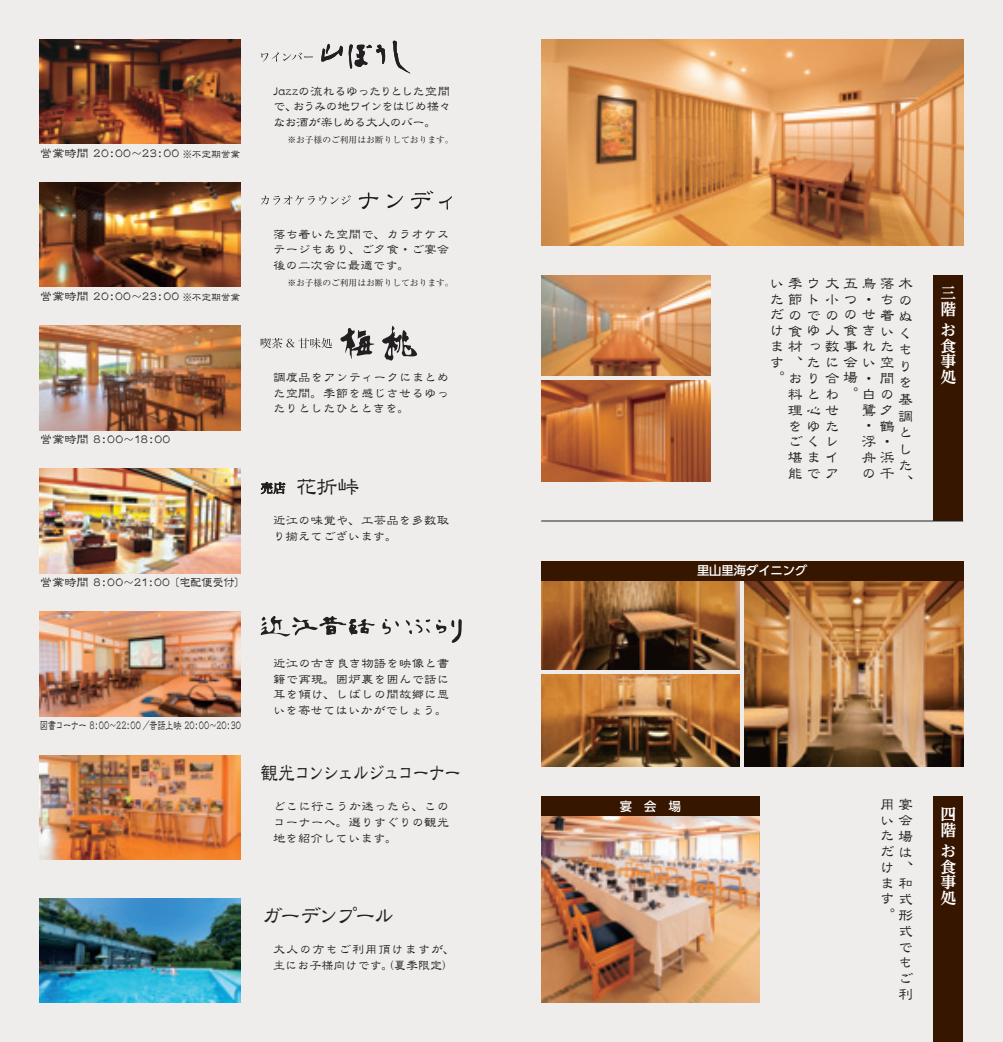
<style>
.page{position:relative;width:1003px;height:1042px;background:#fff}
.page>*{position:absolute;margin:0;border:0;box-sizing:border-box;transform-origin:0 0}
.t1{font:22.75px "DF Lei Sho SB MP RKSJ H";letter-spacing:-.12em;color:#231f20;scale:.76 1}
.t2{font:22.75px "DF Lei Sho SB MP RKSJ H";letter-spacing:-.12em;color:#231f20;scale:.95 1}
.t3{font:15.75px/15.9px "DF Lei Sho SB MP RKSJ H";color:#231f20;scale:.95 1}
.t4{font:700 15.75px/15.8px "UD Reimin Pro";color:#fff}
.t5{font:13.12px/15.8px "DF Lei Sho SB MP RKSJ H";letter-spacing:.01em;color:#231f20;text-align:justify;scale:.95 1}
.t6{font:13.12px/15.8px "DF Lei Sho SB MP RKSJ H";letter-spacing:-.075em;color:#231f20;text-align:right;scale:.95 1}
.t7{font:13.12px "DF Lei Sho SB MP RKSJ H";letter-spacing:-.015em;color:#231f20;scale:.63 1}
.t8{font:13.12px/15.8px "DF Lei Sho SB MP RKSJ H";letter-spacing:.09em;color:#231f20;scale:.92 1}
.t9{font:13.12px "DF Lei Sho SB MP RKSJ H";letter-spacing:-.015em;color:#231f20;scale:.95 1}
.t10{font:13.12px "DF Lei Sho SB MP RKSJ H";letter-spacing:-.01em;color:#231f20;scale:.95 1}
.t11{font:500 12.25px "UD Shin Go Pro";color:#fff}
.t12{font:10.5px "DF Lei Sho SB MP RKSJ H";letter-spacing:-.02em;color:#231f20;scale:.94 1}
.t13{font:8.75px "Ryumin Pro";color:#231f20}
</style>
<div class="page">
<div style="left:0;top:0;width:501px;height:1042px;background:#efedec"></div>
<div style="left:501px;top:0;width:501px;height:1042px;background:#efedec"></div>
<div style="left:933px;top:275px;width:29px;height:246px;background:#371600"></div>
<div style="left:933px;top:796px;width:29px;height:246px;background:#371600"></div>
<img style="left:541px;top:816px;width:218px;height:186px">
<img style="left:541px;top:580px;width:198px;height:90px">
<img style="left:744px;top:580px;width:218px;height:186px">
<img style="left:541px;top:40px;width:421px;height:206px">
<img style="left:541px;top:275px;width:168px;height:101px">
<img style="left:541px;top:381px;width:168px;height:100px">
<img style="left:40px;top:40px;width:201px;height:104px">
<img style="left:40px;top:183px;width:201px;height:104px">
<img style="left:40px;top:326px;width:201px;height:104px">
<img style="left:40px;top:898px;width:201px;height:104px">
<img style="left:40px;top:612px;width:201px;height:104px">
<img style="left:40px;top:755px;width:201px;height:104px">
<img style="left:40px;top:469px;width:201px;height:104px">
<img style="left:541px;top:675px;width:198px;height:91px">
<hr style="left:541px;top:521px;width:421px;height:1px;background:#231f20">
<svg style="left:392px;top:41px;width:18px;height:32px"></svg>
<svg style="left:321px;top:44px;width:64px;height:24px"></svg>
<svg style="left:260px;top:52px;width:53px;height:10px"></svg>
<svg style="left:358px;top:192px;width:20px;height:17px"></svg>
<svg style="left:387px;top:194px;width:16px;height:14px"></svg>
<svg style="left:411px;top:190px;width:22px;height:19px"></svg>
<svg style="left:439px;top:196px;width:13px;height:14px"></svg>
<svg style="left:260px;top:195px;width:90px;height:10px"></svg>
<svg style="left:340px;top:328px;width:34px;height:31px"></svg>
<svg style="left:382px;top:326px;width:35px;height:34px"></svg>
<svg style="left:260px;top:338px;width:72px;height:10px"></svg>
<div style="left:541px;top:796px;width:218px;height:20px;background:#371600"></div>
<div style="left:541px;top:561px;width:421px;height:19px;background:#371600"></div>
<svg style="left:382px;top:619px;width:17px;height:15px"></svg>
<svg style="left:436px;top:619px;width:25px;height:24px"></svg>
<svg style="left:405px;top:619px;width:25px;height:15px"></svg>
<svg style="left:260px;top:616px;width:114px;height:20px"></svg>
<svg style="left:261px;top:482px;width:24px;height:13px"></svg>
<p class="t5" style="left:40px;top:145px;width:148px">営業時間 20 : 00〜23 : 00</p>
<p class="t12" style="left:182px;top:149px;width:63px">※不定期営業</p>
<p class="t5" style="left:40px;top:288px;width:148px">営業時間 20 : 00〜23 : 00</p>
<p class="t12" style="left:182px;top:292px;width:63px">※不定期営業</p>
<p class="t6" style="left:273px;top:83px;width:189px">Jazzの流れるゆったりとした空間おうみの地ワインをはじめ様々</p>
<p class="t6" style="left:273px;top:99px;width:174px;text-align:left">で、<br>なお酒が楽しめる大人のバー。</p>
<p class="t13" style="left:287px;top:133px;width:168px">※お子様のご利用はお断りしております。</p>
<p class="t5" style="left:273px;top:226px;width:187px">落ち着いた空間で、カラオケステージもあり、ご夕食・ご宴会後の二次会に最適です。</p>
<p class="t13" style="left:287px;top:276px;width:168px">※お子様のご利用はお断りしております。</p>
<p class="t10" style="left:40px;top:432px;width:139px">営業時間 8:00〜18:00</p>
<p class="t9" style="left:40px;top:575px;width:218px">営業時間 8 : 00〜21: 00〔宅配便受付〔</p>
<p class="t5" style="left:273px;top:369px;width:187px">調度品をアンティークにまとめた空間。季節を感じさせるゆったりとしたひとときを。</p>
<p class="t2" style="left:296px;top:475px;width:68px">花折峠</p>
<p class="t5" style="left:273px;top:512px;width:187px">近江の味覚や、工芸品を多数取り揃えてございます。</p>
<p class="t7" style="left:40px;top:719px;width:321px">図書コーナー :8 00〜22 : 00 ／昔話上映 20 : 00〜20 : 30</p>
<p class="t5" style="left:273px;top:655px;width:187px">近江の古き良き物語を映像と書籍で再現。囲炉裏を囲んで話に耳を傾け、しばしの間故郷に思いを寄せてはいかがでしょう。</p>
<p class="t1" style="left:260px;top:761px;width:265px">観光コンシェルジュコーナー</p>
<p class="t5" style="left:273px;top:798px;width:187px">どこに行こうか迷ったら、このコーナーへ。選りすぐりの観光地を紹介しています。</p>
<p class="t2" style="left:260px;top:904px;width:143px">ガーデンプール</p>
<p class="t8" style="left:273px;top:941px;width:199px">大人の方もご利用頂けますが、主にお子様向けです。（夏季限定(</p>
<p class="t3" style="left:769px;top:275px;width:152px">い季ウ大五鳥落木た節ト小つ・<br>だのでののせ着ぬけ食ゆ人食きい<br>ま材っ数事れた<br>す、たに会い空</p>
<p class="t3" style="left:787px;top:386px;width:111px">料とわ。白の理心せ<br>をゆた<br>ごく<br>堪まイ<br>能でア</p>
<p class="t3" style="left:879px;top:291px;width:34px">ちの</p>
<p class="t3" style="left:897px;top:325px;width:17px;line-height:16.6px">くもりを基調とした</p>
<p class="t3" style="left:769px;top:370px;width:51px">。おり</p>
<p class="t3" style="left:824px;top:370px;width:50px">合場・</p>
<p class="t3" style="left:879px;top:370px;width:16px">間</p>
<p class="t3" style="left:879px;top:418px;width:17px">鶴</p>
<p class="t3" style="left:861px;top:402px;width:33px">鷺夕</p>
<p class="t3" style="left:861px;top:418px;width:11px">・</p>
<p class="t3" style="left:824px;top:434px;width:14px">レ</p>
<p class="t3" style="left:861px;top:434px;width:36px">浮・舟浜の千</p>
<p class="t3" style="left:897px;top:473px;width:17px">、</p>
<p class="t4" style="left:939px;top:285px;width:17px">三階</p>
<p class="t4" style="left:939px;top:322px;width:17px;text-align:justify">お食事処</p>
<p class="t11" style="left:696px;top:561px;width:112px">里山里海ダイニング</p>
<p class="t11" style="left:619px;top:796px;width:63px">宴　会　場</p>
<p class="t3" style="left:879px;top:796px;width:36px;text-align:justify">用宴い会た場だはけ、ま和す式</p>
<p class="t3" style="left:897px;top:923px;width:17px">式でもご利</p>
<p class="t3" style="left:879px;top:907px;width:36px">。形</p>
<p class="t4" style="left:939px;top:806px;width:17px">四階</p>
<p class="t4" style="left:939px;top:843px;width:17px;text-align:justify">お食事処</p>
</div>
